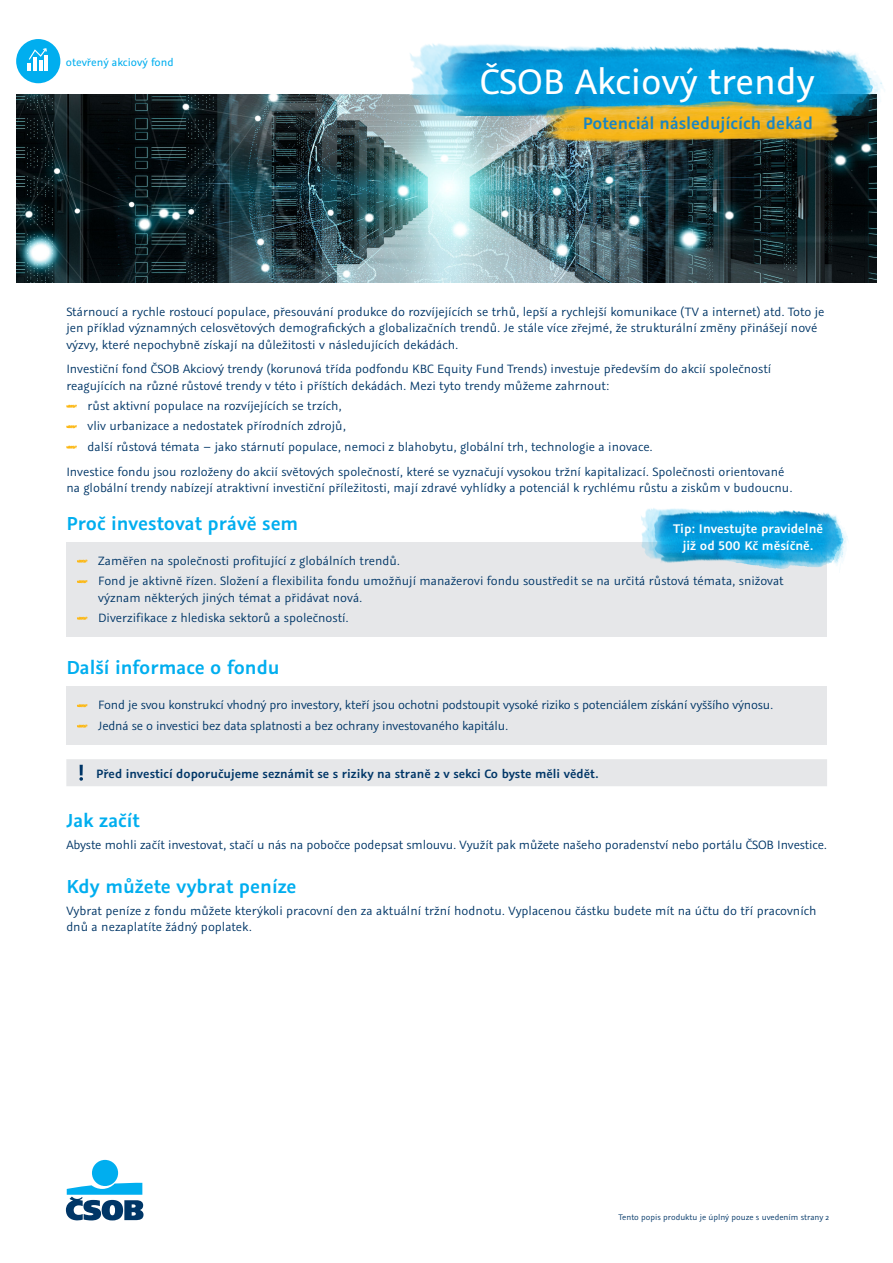
<style>
.page{position:relative;width:893px;height:1263px;background:#fff}
.page>*{position:absolute;margin:0;border:0;box-sizing:border-box;transform-origin:0 0}
.t1{font:39.6px "Graublau Sans";color:#fff}
.nadpis{font:600 21px "Graublau Sans";color:#00aeef}
.t2{font:600 18.6px "Graublau Sans";color:#1b85c2}
.t3{font:600 13.95px/16.8px "Graublau Sans";color:#fff;text-align:center}
.nadpis-2{font:13.5px/16.2px "Graublau Sans";color:#003667}
.normal_odrazky{font:13.5px/16.2px "Graublau Sans";color:#003667}
.normal_text{font:13.5px/16.2px "Graublau Sans";letter-spacing:-.005em;color:#003667}
.normal_text-2{font:600 13.5px "Graublau Sans";color:#003667}
.t4{font:12px "Graublau Sans";color:#00aeef}
.normal_text-3{font:9px "Graublau Sans";color:#003667}
</style>
<div class="page">
<div style="left:92px;top:1160px;width:26px;height:26px;background:#00aeef;border-radius:50%"></div>
<svg style="left:66px;top:1183px;width:78px;height:37px"></svg>
<div style="left:16px;top:39px;width:44px;height:44px;background:#00aeef;border-radius:50%"></div>
<hr style="left:45px;top:55px;width:3px;height:16px;background:#fff">
<svg style="left:28px;top:48px;width:19px;height:23px"></svg>
<img style="left:16px;top:95px;width:861px;height:187px">
<img style="left:408px;top:43px;width:475px;height:72px">
<img style="left:542px;top:99px;width:297px;height:50px">
<svg style="left:66px;top:404px;width:11px;height:4px"></svg>
<svg style="left:66px;top:425px;width:11px;height:3px"></svg>
<svg style="left:66px;top:445px;width:11px;height:4px"></svg>
<div style="left:66px;top:542px;width:761px;height:95px;background:#e6e7e9"></div>
<svg style="left:77px;top:559px;width:11px;height:4px"></svg>
<svg style="left:77px;top:580px;width:11px;height:3px"></svg>
<svg style="left:77px;top:616px;width:11px;height:4px"></svg>
<div style="left:66px;top:687px;width:761px;height:58px;background:#e6e7e9"></div>
<svg style="left:77px;top:704px;width:11px;height:3px"></svg>
<svg style="left:77px;top:724px;width:11px;height:4px"></svg>
<div style="left:66px;top:759px;width:761px;height:27px;background:#e6e7e9"></div>
<img style="left:641px;top:508px;width:207px;height:61px">
<p class="t4" style="left:66px;top:54px;width:109px">otevřený akciový fond</p>
<p class="t1" style="left:480px;top:58px;width:336px">ČSOB Akciový trendy</p>
<p class="t2" style="left:583px;top:112px;width:232px">Potenciál následujících dekád</p>
<p class="nadpis-2" style="left:66px;top:304px;width:760px">Stárnoucí a rychle rostoucí populace, přesouvání produkce do rozvíjejících se trhů, lepší a rychlejší komunikace (TV a internet) atd. Toto je jen příklad významných celosvětových demografických a globalizačních trendů. Je stále více zřejmé, že strukturální změny přinášejí nové výzvy, které nepochybně získají na důležitosti v následujících dekádách.</p>
<p class="nadpis-2" style="left:66px;top:361px;width:706px">Investiční fond ČSOB Akciový trendy (korunová třída podfondu KBC Equity Fund Trends) investuje především do akcií společností reagujících na různé růstové trendy v této i příštích dekádách. Mezi tyto trendy můžeme zahrnout:</p>
<p class="nadpis-2" style="left:88px;top:398px;width:256px">růst aktivní populace na rozvíjejících se trzích,</p>
<p class="nadpis-2" style="left:88px;top:418px;width:260px">vliv urbanizace a nedostatek přírodních zdrojů,</p>
<p class="nadpis-2" style="left:88px;top:438px;width:567px">další růstová témata – jako stárnutí populace, nemoci z blahobytu, globální trh, technologie a inovace.</p>
<p class="nadpis-2" style="left:66px;top:463px;width:728px">Investice fondu jsou rozloženy do akcií světových společností, které se vyznačují vysokou tržní kapitalizací. Společnosti orientované na globální trendy nabízejí atraktivní investiční příležitosti, mají zdravé vyhlídky a potenciál k rychlému růstu a ziskům v budoucnu.</p>
<p class="nadpis" style="left:66px;top:510px;width:234px">Proč investovat právě sem</p>
<p class="normal_odrazky" style="left:98px;top:552px;width:303px">Zaměřen na společnosti profitující z globálních trendů.</p>
<p class="normal_odrazky" style="left:98px;top:573px;width:687px">Fond je aktivně řízen. Složení a flexibilita fondu umožňují manažerovi fondu soustředit se na určitá růstová témata, snižovat význam některých jiných témat a přidávat nová.</p>
<p class="normal_odrazky" style="left:98px;top:610px;width:252px">Diverzifikace z hlediska sektorů a společností.</p>
<p class="nadpis" style="left:66px;top:654px;width:215px">Další informace o fondu</p>
<p class="normal_odrazky" style="left:98px;top:697px;width:676px">Fond je svou konstrukcí vhodný pro investory, kteří jsou ochotni podstoupit vysoké riziko s potenciálem získání vyššího výnosu.</p>
<p class="normal_odrazky" style="left:98px;top:717px;width:411px">Jedná se o investici bez data splatnosti a bez ochrany investovaného kapitálu.</p>
<p class="normal_text-2" style="left:96px;top:765px;width:504px">Před investicí doporučujeme seznámit se s riziky na straně 2 v sekci Co byste měli vědět.</p>
<p class="nadpis" style="left:66px;top:807px;width:75px">Jak začít</p>
<p class="normal_text" style="left:66px;top:837px;width:762px">Abyste mohli začít investovat, stačí u nás na pobočce podepsat smlouvu. Využít pak můžete našeho poradenství nebo portálu ČSOB Investice.</p>
<p class="nadpis" style="left:66px;top:873px;width:232px">Kdy můžete vybrat peníze</p>
<p class="normal_text" style="left:66px;top:903px;width:752px">Vybrat peníze z fondu můžete kterýkoli pracovní den za aktuální tržní hodnotu. Vyplacenou částku budete mít na účtu do tří pracovních dnů a nezaplatíte žádný poplatek.</p>
<p class="t3" style="left:673px;top:520px;width:152px">Tip: Investujte pravidelně již od 500 Kč měsíčně.</p>
<p class="normal_text-3" style="left:619px;top:1212px;width:212px">Tento popis produktu je úplný pouze s uvedením strany 2</p>
</div>
